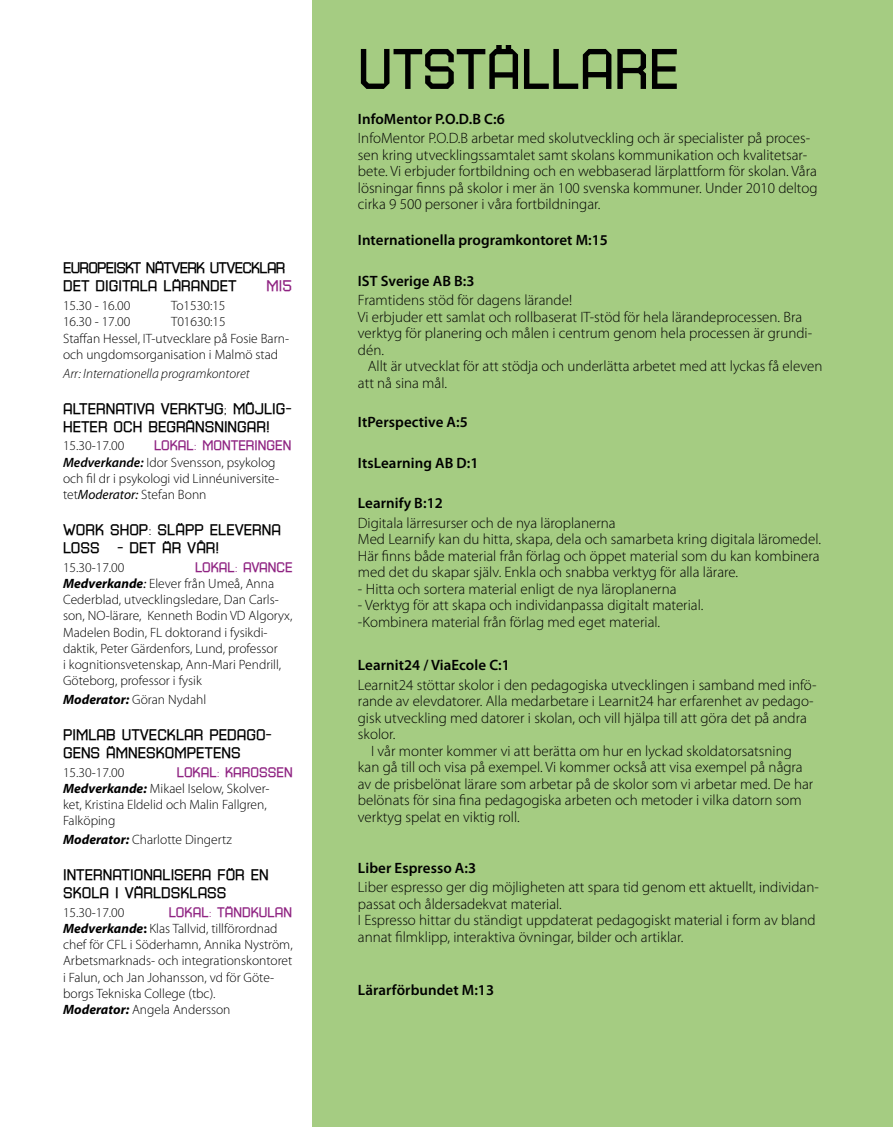
<style>
.page{position:relative;width:893px;height:1127px;background:#fff}
.page>*{position:absolute;margin:0;border:0;box-sizing:border-box;transform-origin:0 0}
.t1{font:54px "Square 45";color:#000}
.t2{font:300 15px/16.5px "Myriad Pro";color:#000}
.t3{font:15px "Square 45";color:#000}
.t4{font:600 15px "Myriad Pro";letter-spacing:.005em;color:#000}
.t5{font:15px "Square 45";color:#8f2382}
.t6{font:300 13.5px/16.2px "Myriad Pro";color:#000}
.t7{font:13.5px "Square 45";color:#8f2382}
.t8{font:italic 300 13.5px "Myriad Pro";color:#000}
.s1{font-weight:600;font-style:italic}
.s2{font-weight:400;font-style:italic}
.s3{font-weight:700;font-style:italic}
.s4{font-weight:700}
</style>
<div class="page">
<div style="left:313px;top:0;width:580px;height:1127px;background:#a5cc82"></div>
<p class="t3" style="left:63px;top:259px;width:43px">EUROPEISKT</p>
<p class="t3" style="left:146px;top:259px;width:19px">NÄTVERK</p>
<p class="t3" style="left:210px;top:259px;width:9px">UTVE</p>
<p class="t3" style="left:242px;top:259px;width:18px">CKLAR</p>
<p class="t3" style="left:63px;top:277px;width:64px">DET DIGITALA</p>
<p class="t3" style="left:164px;top:277px;width:10px">LÄRA</p>
<p class="t3" style="left:201px;top:277px;width:29px">NDET</p>
<p class="t5" style="left:267px;top:277px;width:27px">M15</p>
<p class="t6" style="left:63px;top:297px;width:69px">15.30 - 16.00</p>
<p class="t6" style="left:171px;top:297px;width:56px">To1530:15</p>
<p class="t6" style="left:63px;top:314px;width:69px">16.30 - 17.00</p>
<p class="t6" style="left:63px;top:314px;width:227px;text-indent:108px">T01630:15<br>Staffan Hessel, IT-utvecklare på Fosie Barn&shy;och ungdomsorganisation i Malmö stad</p>
<p class="t8" style="left:63px;top:365px;width:188px">Arr: Internationella programkontoret</p>
<p class="t3" style="left:63px;top:399px;width:19px">ALTER</p>
<p class="t3" style="left:106px;top:399px;width:19px">NATIVA</p>
<p class="t3" style="left:161px;top:399px;width:10px">VERKT</p>
<p class="t3" style="left:205px;top:399px;width:89px">YG; MÖJLIG-</p>
<p class="t3" style="left:63px;top:417px;width:19px">HETER</p>
<p class="t3" style="left:114px;top:417px;width:158px">OCH BEGRÄNSNINGAR!</p>
<p class="t6" style="left:63px;top:438px;width:63px">15.30-17.00</p>
<p class="t7" style="left:154px;top:437px;width:59px">LOKAL: MON</p>
<p class="t7" style="left:231px;top:437px;width:61px">TERINGEN</p>
<p class="t6" style="left:63px;top:454px;width:218px"><span class="s1">Medverkande:</span> Idor Svensson, psykolog och fil dr i psykologi vid Linnéuniversite&shy;tet<span class="s2">Moderator:</span> Stefan Bonn</p>
<p class="t3" style="left:63px;top:520px;width:114px">WORK SHOP: SLÄPP</p>
<p class="t3" style="left:210px;top:520px;width:10px">ELEVER</p>
<p class="t3" style="left:262px;top:520px;width:19px">NA</p>
<p class="t3" style="left:63px;top:538px;width:28px">LOSS</p>
<p class="t3" style="left:117px;top:538px;width:104px">- DET ÄR VÅR!</p>
<p class="t6" style="left:63px;top:559px;width:63px">15.30-17.00</p>
<p class="t7" style="left:195px;top:558px;width:99px">LOKAL: AVANCE</p>
<p class="t6" style="left:63px;top:575px;width:231px"><span class="s3">Medverkande</span><span class="s2">:</span> Elever från Umeå, Anna Cederblad, utvecklingsledare, Dan Carls&shy;son, NO-lärare, Kenneth Bodin VD Algoryx, Madelen Bodin, FL doktorand i fysikdi&shy;daktik, Peter Gärdenfors, Lund, professor<br>i kognitionsvetenskap, Ann-Mari Pendrill, Göteborg, professor i fysik</p>
<p class="t6" style="left:63px;top:691px;width:145px"><span class="s3">Moderator:</span> Göran Nydahl</p>
<p class="t3" style="left:63px;top:725px;width:69px">PIMLAB UTVE</p>
<p class="t3" style="left:157px;top:725px;width:20px">CKLAR</p>
<p class="t3" style="left:209px;top:725px;width:64px">PEDAGO-</p>
<p class="t3" style="left:63px;top:743px;width:133px">GENS ÄMNESKOMPETE</p>
<p class="t3" style="left:221px;top:743px;width:15px">NS</p>
<p class="t6" style="left:63px;top:764px;width:63px">15.30-17.00</p>
<p class="t7" style="left:177px;top:763px;width:116px">LOKAL: KAROSSEN</p>
<p class="t6" style="left:63px;top:780px;width:208px"><span class="s3">Medverkande:</span> Mikael Iselow, Skolver&shy;ket, Kristina Eldelid och Malin Fallgren,<br>Falköping</p>
<p class="t6" style="left:63px;top:831px;width:170px"><span class="s3">Moderator:</span> Charlotte Dingertz</p>
<p class="t3" style="left:63px;top:865px;width:99px">INTERNATIONALISERA</p>
<p class="t3" style="left:217px;top:865px;width:10px">FÖR</p>
<p class="t3" style="left:251px;top:865px;width:19px">EN</p>
<p class="t3" style="left:63px;top:883px;width:72px">SKOLA IVÄRL</p>
<p class="t3" style="left:161px;top:883px;width:19px">DSKLASS</p>
<p class="t6" style="left:63px;top:904px;width:63px">15.30-17.00</p>
<p class="t7" style="left:169px;top:903px;width:123px">LOKAL: TÄNDKULAN</p>
<p class="t6" style="left:63px;top:920px;width:231px"><span class="s3">Medverkande</span><span class="s4">:</span> Klas Tallvid, tillförordnad chef för CFL i Söderhamn, Annika Nyström, Arbetsmarknads- och integrationskontoret i Falun, och Jan Johansson, vd för Göte&shy;borgs Tekniska College (tbc).<br><span class="s3">Moderator:</span> Angela Andersson</p>
<h1 class="t1" style="left:358px;top:35px;width:323px">UTSTÄLLARE</h1>
<p class="t4" style="left:358px;top:109px;width:148px">InfoMentor P.O.D.B C:6</p>
<p class="t2" style="left:358px;top:130px;width:461px">InfoMentor P.O.D.B arbetar med skolutveckling och är specialister på proces&shy;sen kring utvecklingssamtalet samt skolans kommunikation och kvalitetsar&shy;bete. Vi erbjuder fortbildning och en webbaserad lärplattform för skolan. Våra lösningar finns på skolor i mer än 100 svenska kommuner. Under 2010 deltog cirka 9 500 personer i våra fortbildningar.</p>
<p class="t4" style="left:358px;top:230px;width:252px">Internationella programkontoret M:15</p>
<p class="t4" style="left:358px;top:271px;width:118px">IST Sverige AB B:3</p>
<p class="t2" style="left:358px;top:292px;width:456px">Framtidens stöd för dagens lärande!<br>Vi erbjuder ett samlat och rollbaserat IT-stöd för hela lärandeprocessen. Bra verktyg för planering och målen i centrum genom hela processen är grundi&shy;dén.</p>
<p class="t2" style="left:358px;top:358px;width:466px;text-indent:10px">Allt är utvecklat för att stödja och underlätta arbetet med att lyckas få eleven att nå sina mål.</p>
<p class="t4" style="left:358px;top:413px;width:111px">ItPerspective A:5</p>
<p class="t4" style="left:358px;top:453px;width:122px">ItsLearning AB D:1</p>
<p class="t4" style="left:358px;top:494px;width:86px">Learnify B:12</p>
<p class="t2" style="left:358px;top:514px;width:465px">Digitala lärresurser och de nya läroplanerna<br>Med Learnify kan du hitta, skapa, dela och samarbeta kring digitala läromedel.<br>Här finns både material från förlag och öppet material som du kan kombinera med det du skapar själv. Enkla och snabba verktyg för alla lärare.</p>
<p class="t2" style="left:358px;top:580px;width:320px">- Hitta och sortera material enligt de nya läroplanerna</p>
<p class="t2" style="left:358px;top:597px;width:347px">- Verktyg för att skapa och individanpassa digitalt material. -Kombinera material från förlag med eget material.</p>
<p class="t4" style="left:358px;top:656px;width:154px">Learnit24 / ViaEcole C:1</p>
<p class="t2" style="left:358px;top:676px;width:460px">Learnit24 stöttar skolor i den pedagogiska utvecklingen i samband med infö-</p>
<p class="t2" style="left:358px;top:693px;width:457px">rande av elevdatorer. Alla medarbetare i Learnit24 har erfarenhet av pedago-</p>
<p class="t2" style="left:358px;top:709px;width:451px">gisk utveckling med datorer i skolan, och vill hjälpa till att göra det på andra</p>
<p class="t2" style="left:358px;top:726px;width:39px">skolor.</p>
<p class="t2" style="left:371px;top:742px;width:422px">I vår monter kommer vi att berätta om hur en lyckad skoldatorsatsning</p>
<p class="t2" style="left:358px;top:759px;width:446px">kan gå till och visa på exempel. Vi kommer också att visa exempel på några</p>
<p class="t2" style="left:358px;top:775px;width:457px">av de prisbelönat lärare som arbetar på de skolor som vi arbetar med. De har</p>
<p class="t2" style="left:358px;top:792px;width:445px">belönats för sina fina pedagogiska arbeten och metoder i vilka datorn som</p>
<p class="t2" style="left:358px;top:808px;width:163px">verktyg spelat en viktig roll.</p>
<p class="t4" style="left:358px;top:858px;width:120px">Liber Espresso A:3</p>
<p class="t2" style="left:358px;top:879px;width:462px">Liber espresso ger dig möjligheten att spara tid genom ett aktuellt, individan&shy;passat och åldersadekvat material.<br>I Espresso hittar du ständigt uppdaterat pedagogiskt material i form av bland annat filmklipp, interaktiva övningar, bilder och artiklar.</p>
<p class="t4" style="left:358px;top:980px;width:138px">Lärarförbundet M:13</p>
</div>
